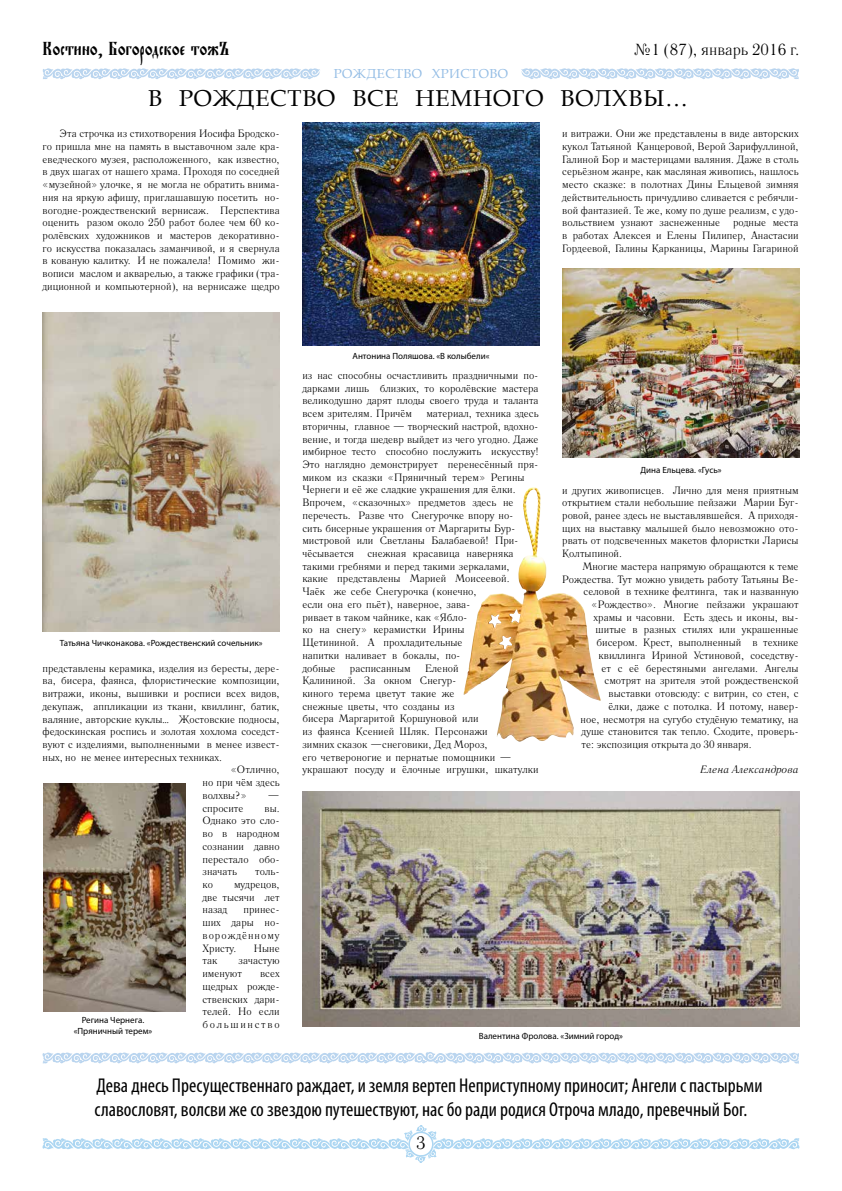
<style>
.page{position:relative;width:842px;height:1191px;background:#fff}
.page>*{position:absolute;margin:0;border:0;box-sizing:border-box;transform-origin:0 0}
.t1{font:23px "Book Antiqua";letter-spacing:.035em;color:#000}
.t2{font:condensed 20px/24px "Myriad Pro";color:#000}
.t3{font:20px "Evangelie";color:#000}
.t4{font:18px "Literaturnaya C";color:#000}
.t5{font:16px "Literaturnaya C";color:#000}
.t6{font:13px "Book Antiqua";letter-spacing:.035em;color:#94bde5}
.t7{font:10.6px/12.7px "Literaturnaya C";color:#000;text-align:justify}
.t8{font:italic 10.6px "Literaturnaya C";color:#000}
.t9{font:9px/10.8px "Myriad Pro";color:#000;text-align:center}
</style>
<div class="page">
<svg style="left:43px;top:1125px;width:756px;height:37px"></svg>
<svg style="left:43px;top:1052px;width:755px;height:11px"></svg>
<img style="left:44px;top:784px;width:141px;height:227px">
<img style="left:464px;top:487px;width:110px;height:254px">
<img style="left:303px;top:791px;width:496px;height:235px">
<img style="left:562px;top:269px;width:237px;height:189px">
<img style="left:303px;top:123px;width:236px;height:222px">
<img style="left:43px;top:313px;width:237px;height:318px">
<svg style="left:43px;top:68px;width:277px;height:11px"></svg>
<svg style="left:521px;top:68px;width:278px;height:11px"></svg>
<h2 class="t3" style="left:43px;top:37px;width:189px">Костино, Богородское тожЪ</h2>
<h3 class="t5" style="left:634px;top:40px;width:167px">№1 (87), январь 2016 г.</h3>
<p class="t6" style="left:334px;top:65px;width:176px">РОЖДЕСТВО ХРИСТОВО</p>
<h1 class="t1" style="left:148px;top:82px;width:541px">В РОЖДЕСТВО ВСЕ НЕМНОГО ВОЛХВЫ…</h1>
<p class="t7" style="left:43px;top:127px;width:239px;text-indent:17px">Эта строчка из стихотворения Иосифа Бродско&shy;го пришла мне на память в выставочном зале кра&shy;еведческого музея, расположенного, как известно, в двух шагах от нашего храма. Проходя по соседней «музейной» улочке, я не могла не обратить внима&shy;ния на яркую афишу, приглашавшую посетить но&shy;вогодне-рождественский вернисаж. Перспектива оценить разом около 250 работ более чем 60 ко&shy;ролёвских художников и мастеров декоративно&shy;го искусства показалась заманчивой, и я свернула в кованую калитку. И не пожалела! Помимо жи&shy;вописи маслом и акварелью, а также графики (тра&shy;диционной и компьютерной), на вернисаже щедро</p>
<p class="t7" style="left:562px;top:127px;width:238px">и витражи. Они же представлены в виде авторских кукол Татьяной Канцеровой, Верой Зарифуллиной, Галиной Бор и мастерицами валяния. Даже в столь серьёзном жанре, как масляная живопись, нашлось место сказке: в полотнах Дины Ельцевой зимняя действительность причудливо сливается с ребячли&shy;вой фантазией. Те же, кому по душе реализм, с удо&shy;вольствием узнают заснеженные родные места в работах Алексея и Елены Пилипер, Анастасии Гордеевой, Галины Карканицы, Марины Гагариной</p>
<p class="t9" style="left:60px;top:637px;width:204px">Татьяна Чичконакова. «Рождественский сочельник»</p>
<p class="t7" style="left:43px;top:662px;width:239px">представлены керамика, изделия из бересты, дере-</p>
<p class="t7" style="left:43px;top:674px;width:239px">ва, бисера, фаянса, флористические композиции,</p>
<p class="t7" style="left:43px;top:687px;width:239px">витражи, иконы, вышивки и росписи всех видов,</p>
<p class="t7" style="left:43px;top:700px;width:239px">декупаж, аппликации из ткани, квиллинг, батик,</p>
<p class="t7" style="left:43px;top:712px;width:239px">валяние, авторские куклы… Жостовские подносы,</p>
<p class="t7" style="left:43px;top:725px;width:239px">федоскинская роспись и золотая хохлома соседст-</p>
<p class="t7" style="left:43px;top:738px;width:239px">вуют с изделиями, выполненными в менее извест-</p>
<p class="t7" style="left:43px;top:751px;width:181px">ных, но не менее интересных техниках.</p>
<p class="t7" style="left:231px;top:763px;width:50px">«Отлично,</p>
<p class="t7" style="left:202px;top:776px;width:79px">но при чём здесь</p>
<p class="t7" style="left:202px;top:789px;width:46px">волхвы?»</p>
<p class="t7" style="left:267px;top:789px;width:14px">—</p>
<p class="t7" style="left:202px;top:801px;width:43px">спросите</p>
<p class="t7" style="left:202px;top:801px;width:79px;text-indent:62px">вы.<br>Однако это сло&shy;во в народном сознании давно перестало обо&shy;значать</p>
<p class="t7" style="left:255px;top:865px;width:26px">толь-</p>
<p class="t9" style="left:74px;top:1014px;width:80px">Регина Чернега. «Пряничный терем»</p>
<p class="t7" style="left:202px;top:878px;width:79px;text-indent:32px">мудрецов, две тысячи лет назад</p>
<p class="t7" style="left:202px;top:878px;width:12px">ко</p>
<p class="t7" style="left:202px;top:903px;width:79px;text-indent:41px">принес&shy;ших дары но&shy;ворождённому Христу.</p>
<p class="t7" style="left:254px;top:941px;width:27px">Ныне</p>
<p class="t7" style="left:202px;top:954px;width:16px">так</p>
<p class="t7" style="left:202px;top:954px;width:79px;text-indent:36px">зачастую именуют</p>
<p class="t7" style="left:202px;top:967px;width:79px;text-indent:58px">всех щедрых рожде&shy;ственских дари&shy;телей. Но если большинство</p>
<p class="t9" style="left:353px;top:350px;width:138px">Антонина Поляшова. «В колыбели«</p>
<p class="t7" style="left:302px;top:369px;width:238px">из нас способны осчастливить праздничными по&shy;дарками лишь близких, то королёвские мастера великодушно дарят плоды своего труда и таланта всем зрителям. Причём</p>
<p class="t7" style="left:302px;top:407px;width:238px;text-align:left;text-indent:124px">материал, техника здесь вторичны, главное — творческий настрой, вдохно&shy;вение, и тогда шедевр выйдет из чего угодно. Даже имбирное тесто способно послужить искусству!<br>Это наглядно демонстрирует перенесённый пря&shy;миком из сказки «Пряничный терем» Регины Чернеги и её же сладкие украшения для ёлки.<br>Впрочем, «сказочных» предметов здесь не перечесть. Разве что Снегурочке впору но-<br>сить бисерные украшения от Маргариты Бур&shy;мистровой или Светланы Балабаевой! При&shy;чёсывается</p>
<p class="t7" style="left:302px;top:547px;width:213px;text-align:left;text-indent:65px">снежная красавица наверняка такими гребнями и перед такими зеркалами, какие представлены Марией Моисеевой.<br>Чаёк же себе Снегурочка (конечно,<br>если она его пьёт), наверное, зава-<br>ривает в таком чайнике, как «Ябло-<br>ко на снегу» керамистки Ирины<br>Щетининой. А прохладительные<br>напитки наливает в бокалы, по-<br>добные</p>
<p class="t7" style="left:302px;top:661px;width:238px;text-align:left;text-indent:123px">Еленой<br>Калининой. За окном Снегур-<br>киного терема цветут такие же<br>снежные цветы, что созданы из<br>бисера Маргаритой Коршуновой или<br>из фаянса Ксенией Шляк. Персонажи<br>зимних сказок —снеговики, Дед Мороз,<br>его четвероногие и пернатые помощники — украшают посуду и ёлочные игрушки, шкатулки</p>
<p class="t7" style="left:350px;top:661px;width:62px">расписанным</p>
<p class="t9" style="left:640px;top:464px;width:83px">Дина Ельцева. «Гусь»</p>
<p class="t7" style="left:562px;top:483px;width:238px">и других живописцев. Лично для меня приятным открытием стали небольшие пейзажи Марии Буг&shy;ровой, ранее здесь не выставлявшейся. А приходя&shy;щих на выставку малышей было невозможно ото&shy;рвать от подсвеченных макетов флористки Ларисы Колтыпиной.</p>
<p class="t7" style="left:582px;top:560px;width:218px">Многие мастера напрямую обращаются к теме</p>
<p class="t7" style="left:562px;top:572px;width:238px">Рождества. Тут можно увидеть работу Татьяны Ве-</p>
<p class="t7" style="left:584px;top:585px;width:217px">селовой в технике фелтинга, так и названную</p>
<p class="t7" style="left:592px;top:598px;width:209px">«Рождество». Многие пейзажи украшают</p>
<p class="t7" style="left:594px;top:611px;width:206px">храмы и часовни. Есть здесь и иконы, вы-</p>
<p class="t7" style="left:596px;top:623px;width:205px">шитые в разных стилях или украшенные</p>
<p class="t7" style="left:597px;top:636px;width:204px">бисером. Крест, выполненный в технике</p>
<p class="t7" style="left:599px;top:649px;width:202px">квиллинга Ириной Устиновой, соседству-</p>
<p class="t7" style="left:602px;top:662px;width:199px">ет с её берестяными ангелами. Ангелы</p>
<p class="t7" style="left:605px;top:674px;width:196px">смотрят на зрителя этой рождественской</p>
<p class="t7" style="left:609px;top:687px;width:192px">выставки отовсюду: с витрин, со стен, с</p>
<p class="t7" style="left:609px;top:700px;width:192px">ёлки, даже с потолка. И потому, навер-</p>
<p class="t7" style="left:581px;top:712px;width:220px">ное, несмотря на сугубо студёную тематику, на</p>
<p class="t7" style="left:582px;top:725px;width:219px">душе становится так тепло. Сходите, проверь-</p>
<p class="t7" style="left:582px;top:738px;width:172px">те: экспозиция открыта до 30 января.</p>
<p class="t8" style="left:701px;top:764px;width:99px">Елена Александрова</p>
<p class="t9" style="left:479px;top:1030px;width:146px">Валентина Фролова. «Зимний город»</p>
<h2 class="t2" style="left:94px;top:1072px;width:669px">Дева днесь Пресущественнаго раждает, и земля вертеп Неприступному приносит; Ангели с пастырьми славословят, волсви же со звездою путешествуют, нас бо ради родися Отроча младо, превечный Бог.</h2>
<h3 class="t4" style="left:416px;top:1133px;width:11px">3</h3>
</div>
